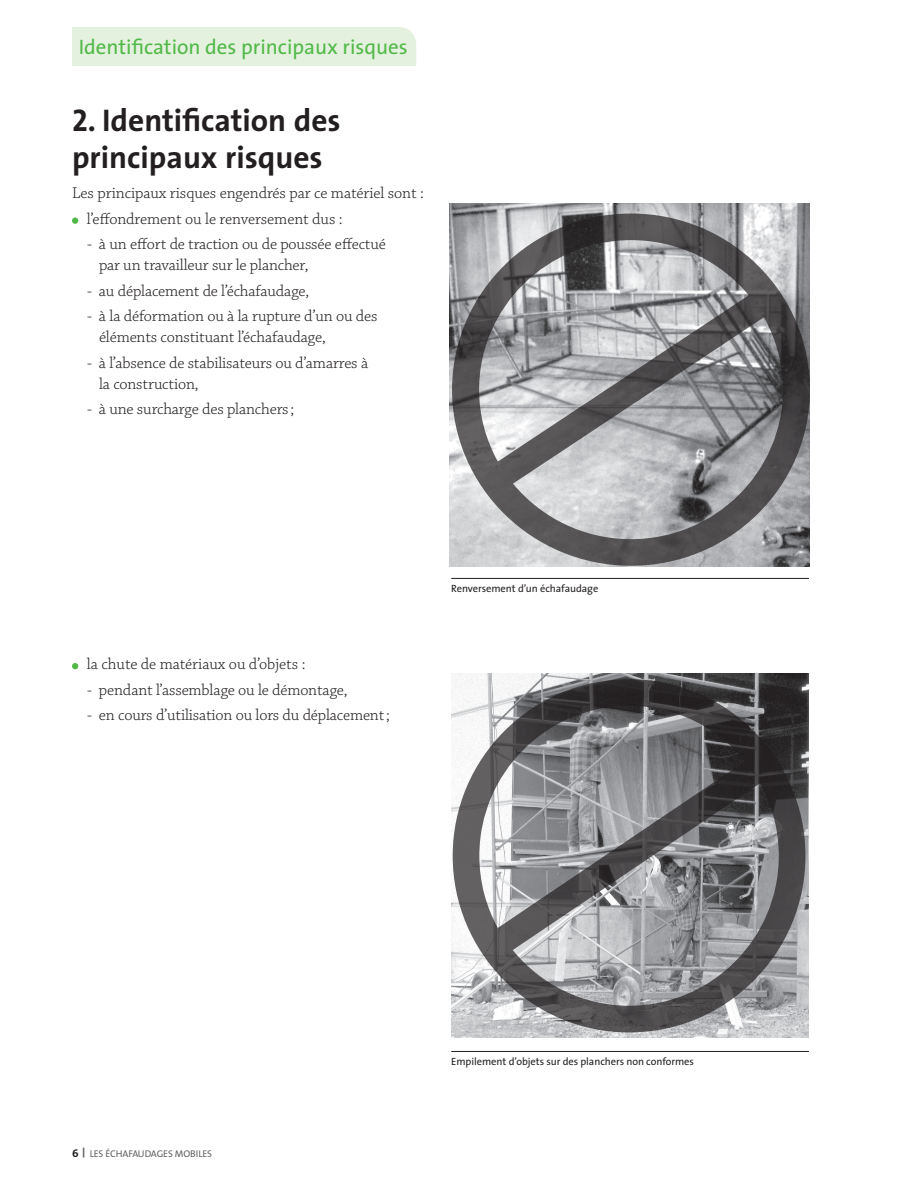
<style>
.page{position:relative;width:918px;height:1188px;background:#fff}
.page>*{position:absolute;margin:0;border:0;box-sizing:border-box;transform-origin:0 0}
._1-Titre{font:700 31.5px/37.5px "The Sans";color:#231f20}
._1-Entête_gauche{font:21px "The Sans";color:#51b948}
._1-Puces_avec_indent{font:300 16.5px/21px "Chaparral Pro";letter-spacing:-.01em;color:#231f20}
._1-Puces{font:300 16.5px "Chaparral Pro";letter-spacing:-.005em;color:#231f20}
._1-Texte_courant{font:300 16.5px "Chaparral Pro";letter-spacing:-.005em;color:#231f20}
._1-Légende{font:10.5px "The Sans";letter-spacing:-.005em;color:#231f20}
.t1{font:9.75px "The Sans Caps";letter-spacing:-.01em;color:#636366}
.s1{font-family:"The Sans Bold Caps";font-weight:400}
.s2{font-family:"The Sans Bold Caps";font-size:11.25px;color:#231f20}
</style>
<div class="page">
<div style="left:72px;top:27px;width:344px;height:39px;background:#e4f1de"></div>
<svg style="left:72px;top:218px;width:6px;height:6px"></svg>
<svg style="left:72px;top:663px;width:6px;height:6px"></svg>
<img style="left:451px;top:674px;width:358px;height:364px">
<img style="left:450px;top:203px;width:359px;height:363px">
<svg style="left:452px;top:214px;width:358px;height:352px;background:#949496"></svg>
<svg style="left:453px;top:679px;width:352px;height:353px;background:#858587"></svg>
<hr style="left:451px;top:578px;width:358px;height:1px;background:#231f20">
<hr style="left:451px;top:1051px;width:358px;height:1px;background:#231f20">
<p class="_1-Entête_gauche" style="left:79px;top:30px;width:331px">Identification des principaux risques</p>
<p class="_1-Titre" style="left:72px;top:101px;width:270px"><span class="s1">2</span>. Identification des principaux risques</p>
<p class="_1-Texte_courant" style="left:72px;top:184px;width:354px">Les principaux risques engendrés par ce matériel sont :</p>
<p class="_1-Puces" style="left:87px;top:210px;width:257px">l’effondrement ou le renversement dus :</p>
<p class="_1-Puces_avec_indent" style="left:99px;top:234px;width:288px;text-indent:-12px">- à un effort de traction ou de poussée effectué par un travailleur sur le plancher,</p>
<p class="_1-Puces_avec_indent" style="left:87px;top:281px;width:224px">- au déplacement de l’échafaudage,</p>
<p class="_1-Puces_avec_indent" style="left:99px;top:306px;width:280px;text-indent:-12px">- à la déformation ou à la rupture d’un ou des éléments constituant l’échafaudage,</p>
<p class="_1-Puces_avec_indent" style="left:99px;top:353px;width:271px;text-indent:-12px">- à l’absence de stabilisateurs ou d’amarres à la construction,</p>
<p class="_1-Puces_avec_indent" style="left:87px;top:399px;width:209px">- à une surcharge des planchers;</p>
<p class="_1-Puces" style="left:87px;top:655px;width:220px">la chute de matériaux ou d’objets :</p>
<p class="_1-Puces_avec_indent" style="left:87px;top:680px;width:262px">- pendant l’assemblage ou le démontage,</p>
<p class="_1-Puces_avec_indent" style="left:87px;top:705px;width:304px">- en cours d’utilisation ou lors du déplacement;</p>
<p class="_1-Légende" style="left:451px;top:580px;width:149px">Renversement d’un échafaudage</p>
<p class="t1" style="left:72px;top:1146px;width:142px"><span class="s2">6</span> <sup>|</sup> LES ÉCHAFAUDAGES MOBILES</p>
<p class="_1-Légende" style="left:451px;top:1053px;width:244px">Empilement d’objets sur des planchers non conformes</p>
</div>
